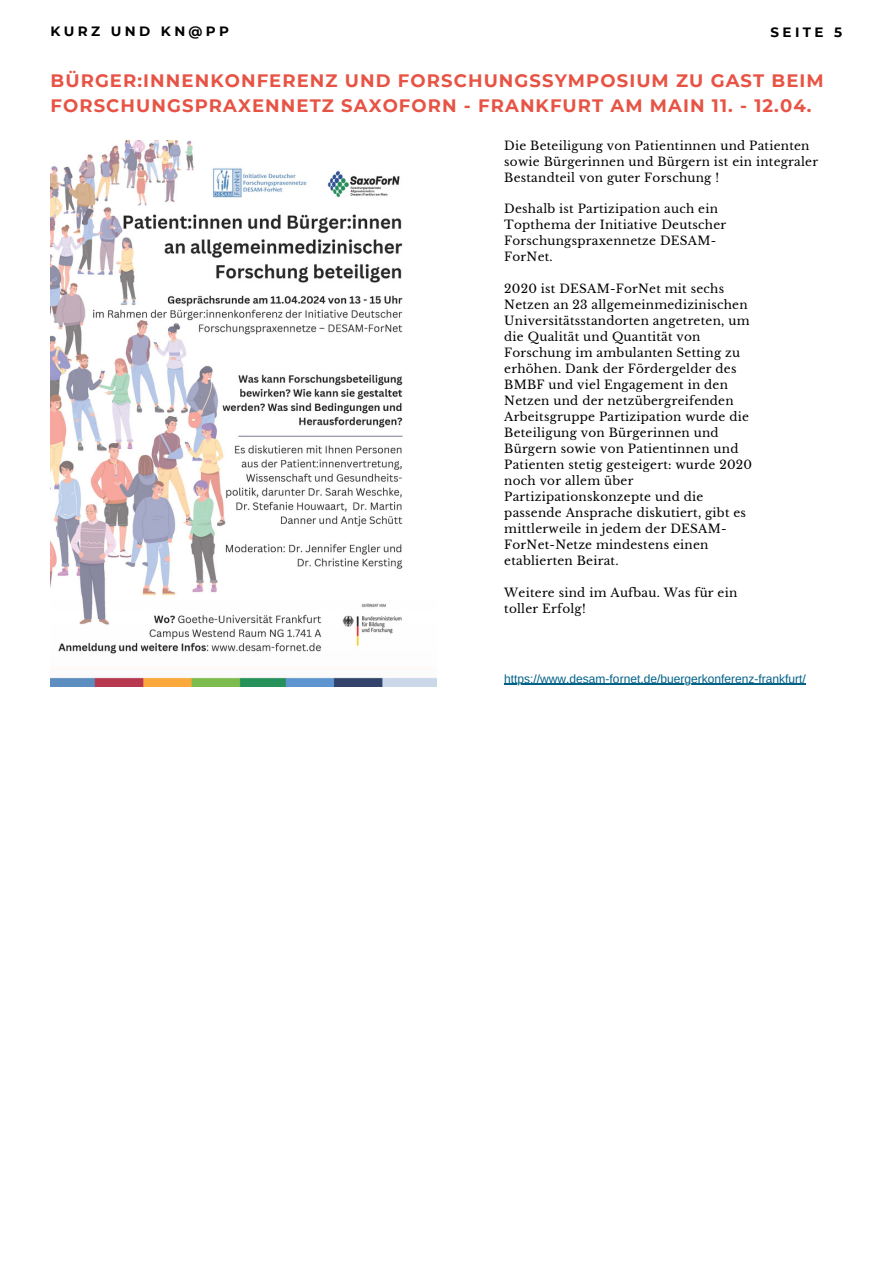
<style>
.page{position:relative;width:894px;height:1264px;background:#fff}
.page>*{position:absolute;margin:0;border:0;box-sizing:border-box;transform-origin:0 0}
.t1{font:700 18px/24.8px "Montserrat";letter-spacing:.06em;color:#e75344}
.t2{font:700 13.5px "Montserrat";letter-spacing:.25em;color:#000}
.t3{font:12px/16px "Libre Baskerville";letter-spacing:.02em;color:#000}
.t4{font:12px "Arimo";color:#006187}
</style>
<div class="page">
<hr style="left:504px;top:684px;width:301px;height:1px;background:#006187">
<img style="left:51px;top:140px;width:385px;height:546px">
<p class="t2" style="left:51px;top:22px;width:180px">KURZ UND KN@PP</p>
<p class="t2" style="left:770px;top:24px;width:73px">SEITE 5</p>
<h1 class="t1" style="left:51px;top:68px;width:774px">BÜRGER:INNENKONFERENZ UND FORSCHUNGSSYMPOSIUM ZU GAST BEIM<br>FORSCHUNGSPRAXENNETZ SAXOFORN - FRANKFURT AM MAIN 11. - 12.04.</h1>
<p class="t3" style="left:504px;top:138px;width:315px">Die Beteiligung von Patientinnen und Patienten sowie Bürgerinnen und Bürgern ist ein integraler<br>Bestandteil von guter Forschung !</p>
<p class="t3" style="left:504px;top:200px;width:223px">Deshalb ist Partizipation auch ein<br>Topthema der Initiative Deutscher<br>Forschungspraxennetze DESAM-<br>ForNet.</p>
<p class="t3" style="left:504px;top:280px;width:249px">2020 ist DESAM-ForNet mit sechs Netzen an 23 allgemeinmedizinischen Universitätsstandorten angetreten, um die Qualität und Quantität von Forschung im ambulanten Setting zu erhöhen. Dank der Fördergelder des BMBF und viel Engagement in den Netzen und der netzübergreifenden Arbeitsgruppe Partizipation wurde die Beteiligung von Bürgerinnen und Bürgern sowie von Patientinnen und Patienten stetig gesteigert: wurde 2020 noch vor allem über Partizipationskonzepte und die passende Ansprache diskutiert, gibt es mittlerweile in jedem der DESAM-ForNet-Netze mindestens einen etablierten Beirat.</p>
<p class="t3" style="left:504px;top:584px;width:234px">Weitere sind im Aufbau. Was für ein toller Erfolg!</p>
<p class="t4" style="left:504px;top:672px;width:303px">https://www.desam-fornet.de/buergerkonferenz-frankfurt/</p>
</div>
